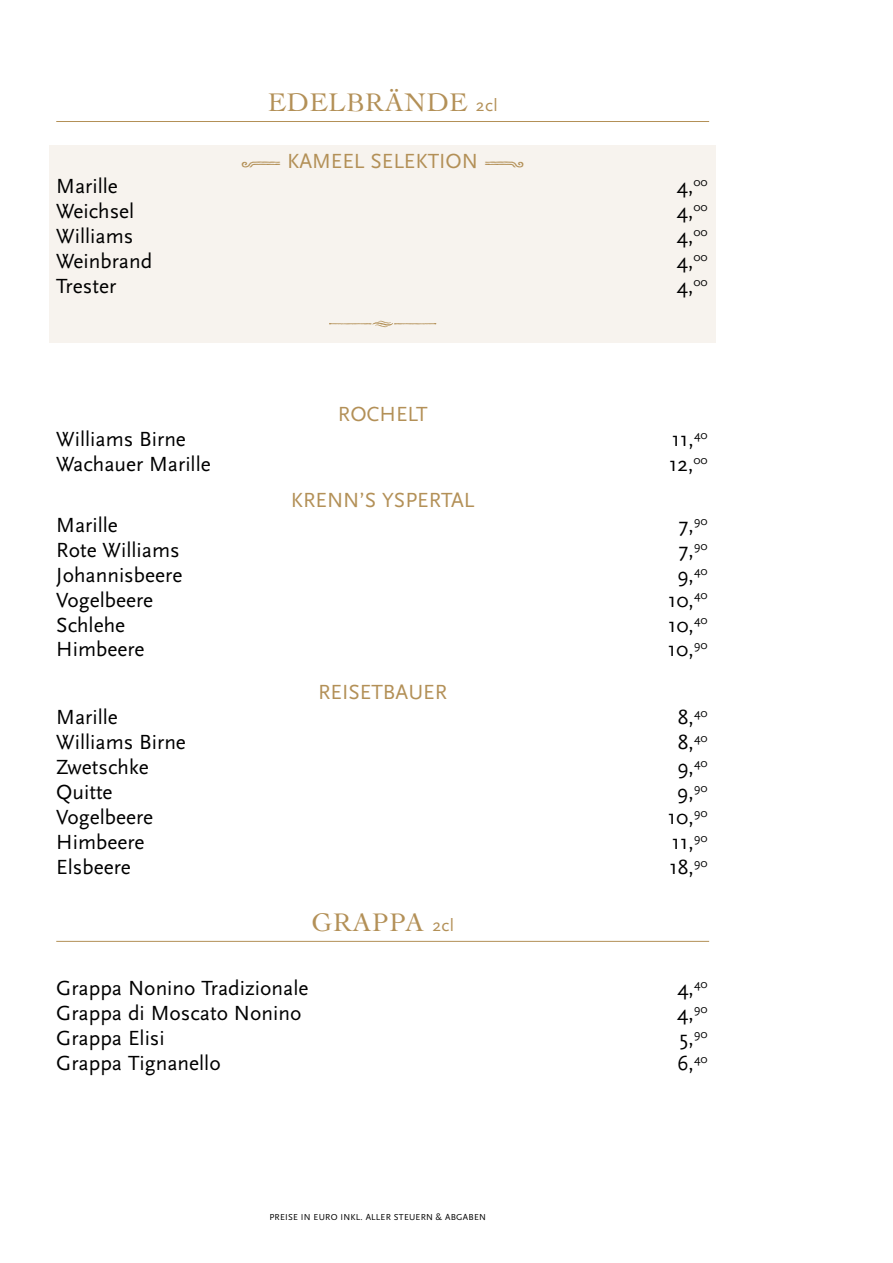
<style>
.page{position:relative;width:893px;height:1263px;background:#fff}
.page>*{position:absolute;margin:0;border:0;box-sizing:border-box;transform-origin:0 0}
.t1{font:26.7px "Cochin";letter-spacing:.02em;color:#b39057}
.t2{font:21.3px "Scala Sans";color:#000}
.t3{font:21.3px "Scala Sans";color:#b39057}
.t4{font:9px "Scala Sans";letter-spacing:.025em;color:#000}
.s1{font-family:"Scala Sans";font-size:17.85px}
</style>
<div class="page">
<div style="left:49px;top:146px;width:667px;height:197px;background:#f7f3ee"></div>
<hr style="left:56px;top:121px;width:653px;height:1px;background:#b39057">
<hr style="left:56px;top:941px;width:653px;height:1px;background:#b39057">
<p class="t1" style="left:268px;top:84px;width:231px">EDELBRÄNDE <span class="s1">2cl</span></p>
<p class="t2" style="left:56px;top:174px;width:63px">Marille</p>
<p class="t3" style="left:287px;top:149px;width:192px">KAMEEL SELEKTION</p>
<p class="t2" style="left:677px;top:174px;width:32px">4,<sup>00</sup></p>
<p class="t2" style="left:56px;top:199px;width:80px">Weichsel</p>
<p class="t2" style="left:677px;top:199px;width:32px">4,<sup>00</sup></p>
<p class="t2" style="left:56px;top:224px;width:79px">Williams</p>
<p class="t2" style="left:677px;top:224px;width:32px">4,<sup>00</sup></p>
<p class="t2" style="left:56px;top:249px;width:97px">Weinbrand</p>
<p class="t2" style="left:677px;top:249px;width:32px">4,<sup>00</sup></p>
<p class="t2" style="left:56px;top:274px;width:61px">Trester</p>
<p class="t2" style="left:677px;top:274px;width:32px">4,<sup>00</sup></p>
<p class="t3" style="left:338px;top:402px;width:91px">ROCHELT</p>
<p class="t2" style="left:56px;top:427px;width:131px">Williams Birne</p>
<p class="t2" style="left:672px;top:427px;width:37px">11,<sup>40</sup></p>
<p class="t2" style="left:56px;top:452px;width:156px">Wachauer Marille</p>
<p class="t2" style="left:669px;top:452px;width:40px">12,<sup>00</sup></p>
<p class="t3" style="left:291px;top:488px;width:185px">KRENN’S YSPERTAL</p>
<p class="t2" style="left:56px;top:513px;width:63px">Marille</p>
<p class="t2" style="left:678px;top:513px;width:31px">7,<sup>90</sup></p>
<p class="t2" style="left:56px;top:538px;width:125px">Rote Williams</p>
<p class="t2" style="left:678px;top:538px;width:31px">7,<sup>90</sup></p>
<p class="t2" style="left:56px;top:563px;width:128px">Johannisbeere</p>
<p class="t2" style="left:677px;top:563px;width:32px">9,<sup>40</sup></p>
<p class="t2" style="left:56px;top:588px;width:99px">Vogelbeere</p>
<p class="t2" style="left:668px;top:588px;width:41px">10,<sup>40</sup></p>
<p class="t2" style="left:56px;top:613px;width:70px">Schlehe</p>
<p class="t2" style="left:668px;top:613px;width:41px">10,<sup>40</sup></p>
<p class="t2" style="left:56px;top:638px;width:90px">Himbeere</p>
<p class="t2" style="left:668px;top:638px;width:41px">10,<sup>90</sup></p>
<p class="t3" style="left:318px;top:681px;width:131px">REISETBAUER</p>
<p class="t2" style="left:56px;top:706px;width:63px">Marille</p>
<p class="t2" style="left:678px;top:706px;width:31px">8,<sup>40</sup></p>
<p class="t2" style="left:56px;top:731px;width:131px">Williams Birne</p>
<p class="t2" style="left:678px;top:731px;width:31px">8,<sup>40</sup></p>
<p class="t2" style="left:56px;top:755px;width:94px">Zwetschke</p>
<p class="t2" style="left:677px;top:755px;width:32px">9,<sup>40</sup></p>
<p class="t2" style="left:56px;top:780px;width:58px">Quitte</p>
<p class="t2" style="left:677px;top:780px;width:32px">9,<sup>90</sup></p>
<p class="t2" style="left:56px;top:805px;width:99px">Vogelbeere</p>
<p class="t2" style="left:668px;top:805px;width:41px">10,<sup>90</sup></p>
<p class="t2" style="left:56px;top:830px;width:90px">Himbeere</p>
<p class="t2" style="left:672px;top:830px;width:37px">11,<sup>90</sup></p>
<p class="t2" style="left:56px;top:855px;width:76px">Elsbeere</p>
<p class="t2" style="left:669px;top:855px;width:40px">18,<sup>90</sup></p>
<p class="t1" style="left:311px;top:904px;width:144px">GRAPPA <span class="s1">2cl</span></p>
<p class="t2" style="left:56px;top:976px;width:254px">Grappa Nonino Tradizionale</p>
<p class="t2" style="left:677px;top:976px;width:32px">4,<sup>40</sup></p>
<p class="t2" style="left:56px;top:1001px;width:247px">Grappa di Moscato Nonino</p>
<p class="t2" style="left:677px;top:1001px;width:32px">4,<sup>90</sup></p>
<p class="t2" style="left:56px;top:1026px;width:110px">Grappa Elisi</p>
<p class="t2" style="left:680px;top:1026px;width:30px">5,<sup>90</sup></p>
<p class="t2" style="left:56px;top:1051px;width:166px">Grappa Tignanello</p>
<p class="t2" style="left:677px;top:1051px;width:32px">6,<sup>40</sup></p>
<p class="t4" style="left:269px;top:1212px;width:218px">PREISE IN EURO INKL. ALLER STEUERN &amp; ABGABEN</p>
</div>
